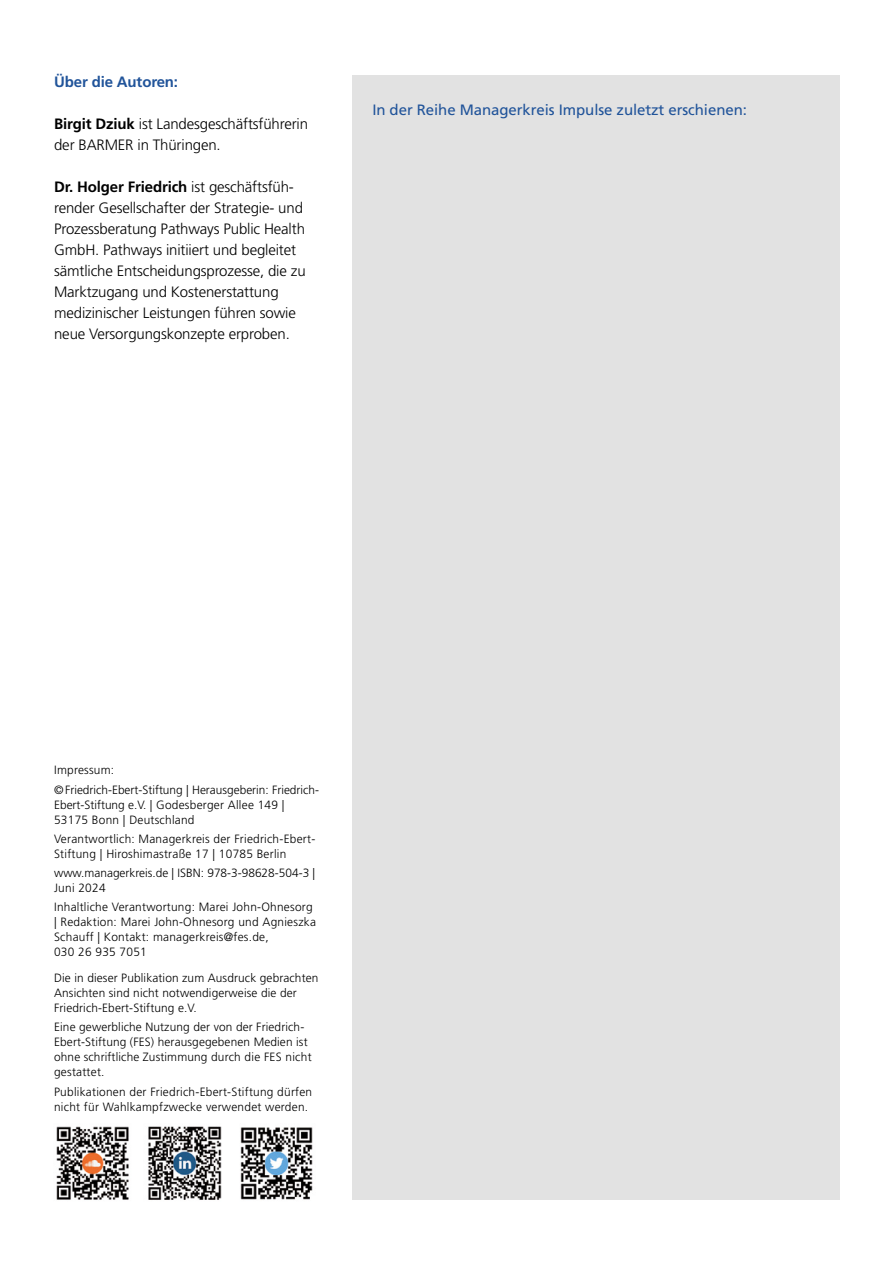
<style>
.page{position:relative;width:893px;height:1263px;background:#fff}
.page>*{position:absolute;margin:0;border:0;box-sizing:border-box;transform-origin:0 0}
.t1{font:300 15px/21px "Frutiger LT Std";letter-spacing:-.01em;color:#000}
.t2{font:15px "Frutiger LT Std";letter-spacing:-.005em;color:#21549a}
.t3{font:700 15px "Frutiger LT Std";letter-spacing:-.01em;color:#21549a}
.t4{font:300 12px/15px "Frutiger LT Std";letter-spacing:.02em;color:#000}
.t5{font:300 12px/15px "Frutiger LT Std";color:#000}
.s1{font-weight:700}
</style>
<div class="page">
<img style="left:56px;top:1126px;width:257px;height:74px">
<div style="left:352px;top:75px;width:488px;height:1125px;background:#e2e2e2"></div>
<p class="t3" style="left:54px;top:72px;width:126px">Über die Autoren:</p>
<p class="t1" style="left:54px;top:113px;width:255px"><span class="s1">Birgit Dziuk</span> ist Landesgeschäftsführerin der BARMER in Thüringen.</p>
<p class="t1" style="left:54px;top:176px;width:253px"><span class="s1">Dr. Holger Friedrich</span> ist geschäftsfüh&shy;render Gesellschafter der Strategie- und Prozessberatung Pathways Public Health GmbH. Pathways initiiert und begleitet sämtliche Entscheidungsprozesse, die zu Marktzugang und Kostenerstattung medizinischer Leistungen führen sowie neue Versorgungskonzepte erproben.</p>
<p class="t2" style="left:372px;top:101px;width:376px">In der Reihe Managerkreis Impulse zuletzt erschienen:</p>
<p class="t4" style="left:54px;top:763px;width:62px">Impressum:</p>
<p class="t5" style="left:54px;top:782px;width:266px">©Friedrich-Ebert-Stiftung | Herausgeberin: Friedrich-<br>Ebert-Stiftung e.V. | Godesberger Allee 149 |<br>53175 Bonn | Deutschland</p>
<p class="t4" style="left:54px;top:831px;width:263px">Verantwortlich: Managerkreis der Friedrich-Ebert-<br>Stiftung | Hiroshimastraße 17 | 10785 Berlin</p>
<p class="t5" style="left:54px;top:866px;width:263px">www.managerkreis.de | ISBN: 978-3-98628-504-3 |<br>Juni 2024</p>
<p class="t4" style="left:54px;top:900px;width:263px">Inhaltliche Verantwortung: Marei John-Ohnesorg | Redaktion: Marei John-Ohnesorg und Agnieszka Schauff | Kontakt: managerkreis@fes.de,<br>030 26 935 7051</p>
<p class="t4" style="left:54px;top:970px;width:266px">Die in dieser Publikation zum Ausdruck gebrachten<br>Ansichten sind nicht notwendigerweise die der<br>Friedrich-Ebert-Stiftung e.V.</p>
<p class="t4" style="left:54px;top:1020px;width:259px">Eine gewerbliche Nutzung der von der Friedrich-Ebert-Stiftung (FES) herausgegebenen Medien ist ohne schriftliche Zustimmung durch die FES nicht gestattet.</p>
<p class="t4" style="left:54px;top:1084px;width:260px">Publikationen der Friedrich-Ebert-Stiftung dürfen nicht für Wahlkampfzwecke verwendet werden.</p>
</div>
